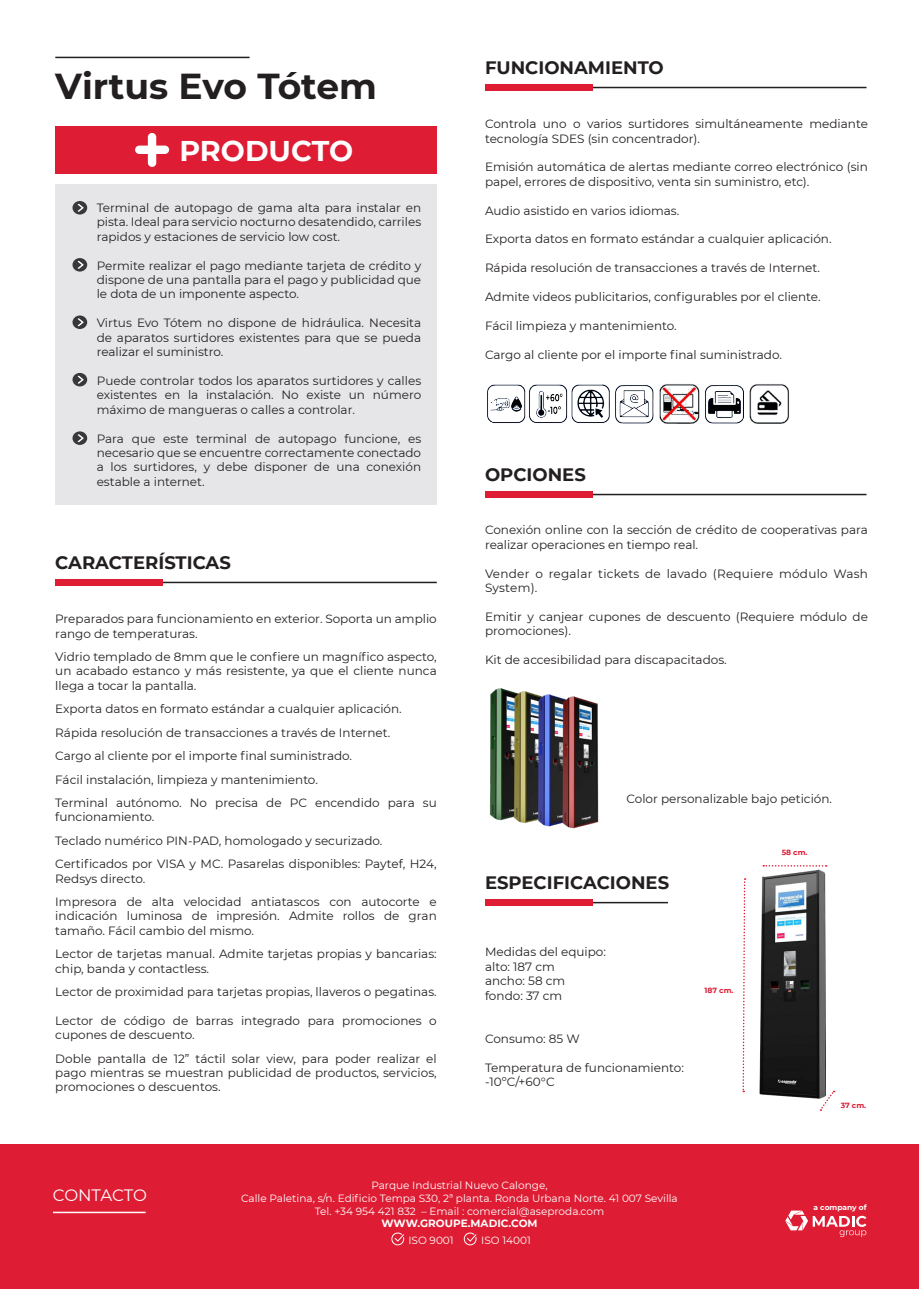
<style>
.page{position:relative;width:919px;height:1289px;background:#fff}
.page>*{position:absolute;margin:0;border:0;box-sizing:border-box;transform-origin:0 0}
.t1{font:700 36px "Montserrat";color:#231f20}
.t2{font:700 28.5px "Montserrat";color:#fff}
.t3{font:700 18px "Montserrat";color:#231f20}
.t4{font:16.5px "Montserrat";letter-spacing:-.01em;color:#fff}
.t5{font:12px/14.4px "Montserrat";color:#231f20}
.t6{font:12px/14.4px "Montserrat";letter-spacing:.02em;color:#231f20}
.t7{font:10.5px "Montserrat";color:#fff}
.t8{font:700 10.5px "Montserrat";color:#fff}
.t9{font:700 7.5px "Montserrat";color:#dc1a32}
.t10{font:700 7.5px "Montserrat";color:#fff}
</style>
<div class="page">
<hr style="left:501px;top:87px;width:365px;height:1px;background:#231f20">
<div style="left:485px;top:84px;width:107px;height:7px;background:#de1d34"></div>
<div style="left:55px;top:185px;width:382px;height:320px;background:#e6e6e8"></div>
<div style="left:55px;top:126px;width:382px;height:48px;background:#de1d34"></div>
<div style="left:0;top:1144px;width:918px;height:144px;background:#de1d34"></div>
<hr style="left:53px;top:1211px;width:93px;height:2px;background:#fff">
<svg style="left:785px;top:1210px;width:81px;height:26px"></svg>
<hr style="left:55px;top:57px;width:194px;height:1px;background:#231f20">
<svg style="left:135px;top:133px;width:34px;height:34px"></svg>
<div style="left:72px;top:201px;width:15px;height:13px;background:#383838;border-radius:50%"></div>
<svg style="left:78px;top:204px;width:6px;height:8px"></svg>
<div style="left:72px;top:258px;width:15px;height:13px;background:#383838;border-radius:50%"></div>
<svg style="left:78px;top:261px;width:6px;height:8px"></svg>
<div style="left:72px;top:315px;width:15px;height:14px;background:#383838;border-radius:50%"></div>
<svg style="left:78px;top:318px;width:6px;height:8px"></svg>
<div style="left:72px;top:373px;width:15px;height:13px;background:#383838;border-radius:50%"></div>
<svg style="left:78px;top:376px;width:6px;height:7px"></svg>
<div style="left:72px;top:431px;width:15px;height:14px;background:#383838;border-radius:50%"></div>
<svg style="left:78px;top:434px;width:6px;height:8px"></svg>
<hr style="left:71px;top:581px;width:366px;height:2px;background:#231f20">
<div style="left:55px;top:579px;width:108px;height:6px;background:#de1d34"></div>
<hr style="left:501px;top:901px;width:167px;height:2px;background:#231f20">
<div style="left:485px;top:899px;width:107px;height:6px;background:#de1d34"></div>
<img style="left:759px;top:869px;width:66px;height:230px">
<svg style="left:742px;top:878px;width:4px;height:214px"></svg>
<svg style="left:819px;top:1090px;width:15px;height:20px"></svg>
<svg style="left:763px;top:865px;width:63px;height:1px"></svg>
<hr style="left:501px;top:494px;width:365px;height:1px;background:#231f20">
<div style="left:485px;top:491px;width:107px;height:6px;background:#de1d34"></div>
<img style="left:490px;top:688px;width:109px;height:141px">
<svg style="left:391px;top:1232px;width:13px;height:13px"></svg>
<svg style="left:463px;top:1232px;width:13px;height:13px"></svg>
<img style="left:487px;top:384px;width:122px;height:39px">
<img style="left:609px;top:385px;width:44px;height:39px">
<img style="left:705px;top:385px;width:38px;height:39px">
<img style="left:749px;top:384px;width:40px;height:39px">
<img style="left:659px;top:384px;width:41px;height:39px">
<p class="t1" style="left:55px;top:60px;width:323px">Virtus Evo Tótem</p>
<p class="t2" style="left:179px;top:130px;width:175px">PRODUCTO</p>
<p class="t5" style="left:97px;top:200px;width:326px;text-align:justify">Terminal de autopago de gama alta para instalar en pista. Ideal para servicio nocturno desatendido, carriles rapidos y estaciones de servicio low cost.</p>
<p class="t5" style="left:97px;top:258px;width:326px;text-align:justify">Permite realizar el pago mediante tarjeta de crédito y dispone de una pantalla para el pago y publicidad que le dota de un imponente aspecto.</p>
<p class="t5" style="left:97px;top:315px;width:326px;text-align:justify">Virtus Evo Tótem no dispone de hidráulica. Necesita de aparatos surtidores existentes para que se pueda realizar el suministro.</p>
<p class="t5" style="left:97px;top:373px;width:326px;text-align:justify">Puede controlar todos los aparatos surtidores y calles existentes en la instalación. No existe un número máximo de mangueras o calles a controlar.</p>
<p class="t5" style="left:97px;top:430px;width:326px;text-align:justify">Para que este terminal de autopago funcione, es necesario que se encuentre correctamente conectado a los surtidores, y debe disponer de una conexión estable a internet.</p>
<p class="t3" style="left:55px;top:549px;width:177px">CARACTERÍSTICAS</p>
<p class="t5" style="left:55px;top:611px;width:383px">Preparados para funcionamiento en exterior. Soporta un amplio rango de temperaturas.</p>
<p class="t5" style="left:55px;top:649px;width:383px;text-align:justify">Vidrio templado de 8mm que le confiere un magnífico aspecto, un acabado estanco y más resistente, ya que el cliente nunca llega a tocar la pantalla.</p>
<p class="t5" style="left:55px;top:701px;width:348px">Exporta datos en formato estándar a cualquier aplicación.</p>
<p class="t5" style="left:55px;top:724px;width:336px">Rápida resolución de transacciones a través de Internet.</p>
<p class="t5" style="left:55px;top:748px;width:298px">Cargo al cliente por el importe final suministrado.</p>
<p class="t5" style="left:55px;top:771px;width:264px">Fácil instalación, limpieza y mantenimiento.</p>
<p class="t5" style="left:55px;top:795px;width:383px">Terminal autónomo. No precisa de PC encendido para su funcionamiento.</p>
<p class="t5" style="left:55px;top:832px;width:328px">Teclado numérico PIN-PAD, homologado y securizado.</p>
<p class="t5" style="left:55px;top:856px;width:383px">Certificados por VISA y MC. Pasarelas disponibles: Paytef, H24,<br>Redsys directo.</p>
<p class="t5" style="left:55px;top:894px;width:383px;text-align:justify">Impresora de alta velocidad antiatascos con autocorte e indicación luminosa de impresión. Admite rollos de gran tamaño. Fácil cambio del mismo.</p>
<p class="t5" style="left:55px;top:946px;width:383px">Lector de tarjetas manual. Admite tarjetas propias y bancarias: chip, banda y contactless.</p>
<p class="t5" style="left:55px;top:984px;width:383px">Lector de proximidad para tarjetas propias, llaveros o pegatinas.</p>
<p class="t5" style="left:55px;top:1012px;width:383px">Lector de código de barras integrado para promociones o cupones de descuento.</p>
<p class="t5" style="left:55px;top:1050px;width:383px;text-align:justify">Doble pantalla de 12” táctil solar view, para poder realizar el pago mientras se muestran publicidad de productos, servicios, promociones o descuentos.</p>
<p class="t3" style="left:485px;top:55px;width:180px">FUNCIONAMIENTO</p>
<p class="t5" style="left:485px;top:116px;width:384px">Controla uno o varios surtidores simultáneamente mediante tecnología SDES (sin concentrador).</p>
<p class="t5" style="left:485px;top:159px;width:384px">Emisión automática de alertas mediante correo electrónico (sin papel, errores de dispositivo, venta sin suministro, etc).</p>
<p class="t5" style="left:485px;top:203px;width:196px">Audio asistido en varios idiomas.</p>
<p class="t5" style="left:485px;top:231px;width:348px">Exporta datos en formato estándar a cualquier aplicación.</p>
<p class="t5" style="left:485px;top:260px;width:336px">Rápida resolución de transacciones a través de Internet.</p>
<p class="t5" style="left:485px;top:289px;width:337px">Admite videos publicitarios, configurables por el cliente.</p>
<p class="t5" style="left:485px;top:318px;width:193px">Fácil limpieza y mantenimiento.</p>
<p class="t5" style="left:485px;top:347px;width:298px">Cargo al cliente por el importe final suministrado.</p>
<p class="t3" style="left:485px;top:462px;width:102px">OPCIONES</p>
<p class="t5" style="left:485px;top:522px;width:384px">Conexión online con la sección de crédito de cooperativas para realizar operaciones en tiempo real.</p>
<p class="t6" style="left:485px;top:565px;width:384px">Vender o regalar tickets de lavado (Requiere módulo Wash<br>System).</p>
<p class="t5" style="left:485px;top:609px;width:384px">Emitir y canjear cupones de descuento (Requiere módulo de promociones).</p>
<p class="t5" style="left:485px;top:652px;width:243px">Kit de accesibilidad para discapacitados.</p>
<p class="t5" style="left:626px;top:791px;width:207px">Color personalizable bajo petición.</p>
<p class="t3" style="left:485px;top:869px;width:186px">ESPECIFICACIONES</p>
<p class="t5" style="left:485px;top:944px;width:122px">Medidas del equipo:</p>
<p class="t5" style="left:485px;top:958px;width:82px">alto: 187 cm ancho: 58 cm fondo: 37 cm</p>
<p class="t5" style="left:485px;top:1030px;width:96px">Consumo: 85 W</p>
<p class="t5" style="left:485px;top:1059px;width:200px">Temperatura de funcionamiento:</p>
<p class="t5" style="left:485px;top:1074px;width:71px">-10ºC/+60°C</p>
<p class="t9" style="left:704px;top:984px;width:30px">187 cm.</p>
<p class="t9" style="left:781px;top:847px;width:27px">58 cm.</p>
<p class="t9" style="left:840px;top:1099px;width:27px">37 cm.</p>
<p class="t4" style="left:53px;top:1183px;width:96px">CONTACTO</p>
<p class="t7" style="left:371px;top:1178px;width:178px">Parque Industrial Nuevo Calonge,</p>
<p class="t7" style="left:241px;top:1190px;width:438px">Calle Paletina, s/n. Edificio Tempa S30, 2ª planta. Ronda Urbana Norte. 41 007 Sevilla</p>
<p class="t7" style="left:315px;top:1203px;width:291px">Tel. +34 954 421 832 – Email : comercial@aseproda.com</p>
<p class="t8" style="left:381px;top:1215px;width:158px">WWW.GROUPE.MADIC.COM</p>
<p class="t7" style="left:408px;top:1232px;width:47px">ISO 9001</p>
<p class="t7" style="left:481px;top:1232px;width:51px">ISO 14001</p>
<p class="t10" style="left:813px;top:1202px;width:55px">a company of</p>
</div>
